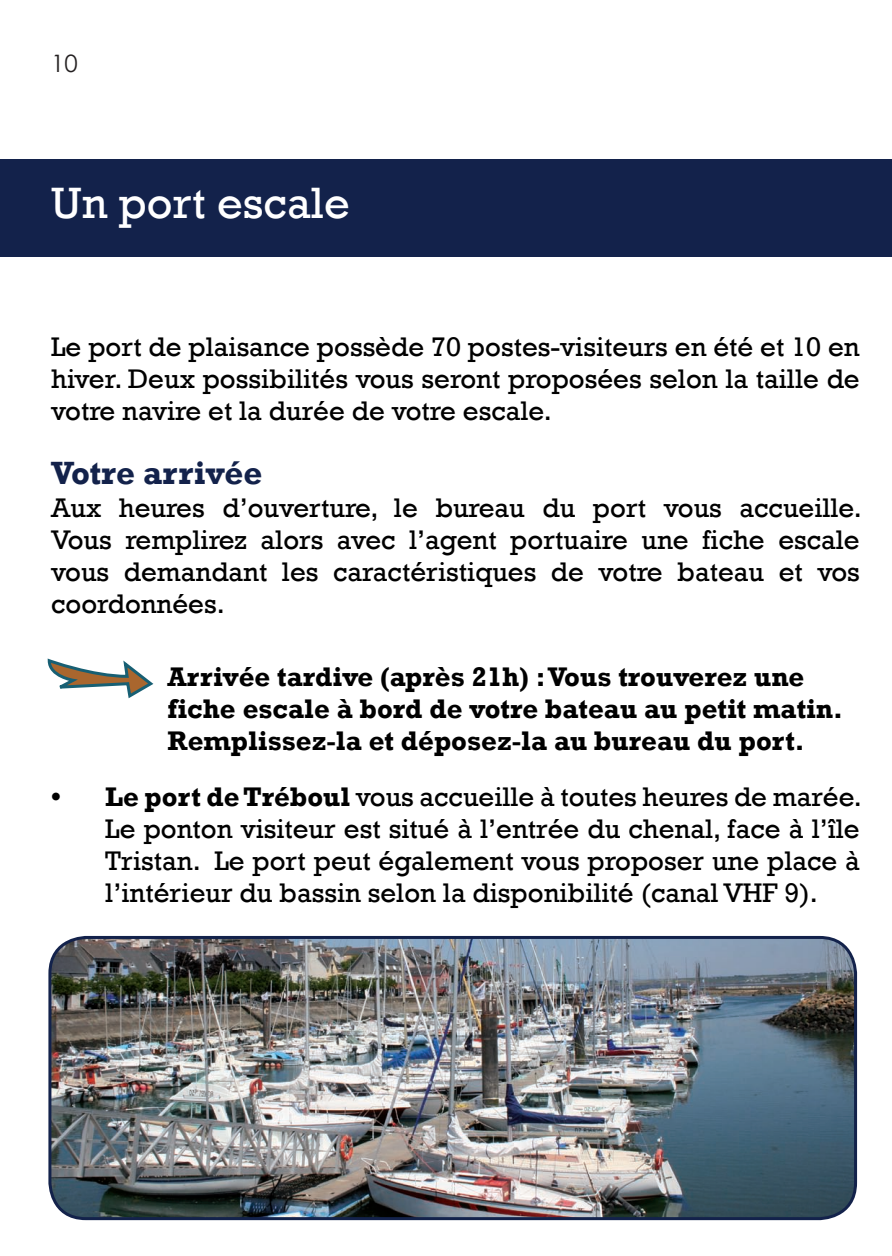
<style>
.page{position:relative;width:892px;height:1256px;background:#fff}
.page>*{position:absolute;margin:0;border:0;box-sizing:border-box;transform-origin:0 0}
.t1{font:45px "Rockwell";color:#fff}
.t2{font:700 33px "Rockwell";color:#13224b}
.t3{font:27.6px/32.1px "Rockwell";color:#000;text-align:justify}
.t4{font:700 27.6px/32.1px "Rockwell";color:#000}
.t5{font:24px "Century Gothic";color:#231f20}
.s1{font-weight:700}
</style>
<div class="page">
<div style="left:0;top:160px;width:891px;height:97px;background:#13224b"></div>
<svg style="left:47px;top:658px;width:107px;height:41px"></svg>
<img style="left:51px;top:938px;width:804px;height:280px">
<div style="left:48px;top:935px;width:808px;height:284px;border:3px solid #13224b;border-radius:36px"></div>
<p class="t5" style="left:51px;top:49px;width:28px">10</p>
<h1 class="t1" style="left:51px;top:177px;width:300px">Un port escale</h1>
<p class="t3" style="left:51px;top:331px;width:809px">Le port de plaisance possède 70 postes-visiteurs en été et 10 en hiver. Deux possibilités vous seront proposées selon la taille de votre navire et la durée de votre escale.</p>
<p class="t2" style="left:51px;top:453px;width:213px">Votre arrivée</p>
<p class="t3" style="left:51px;top:491px;width:811px">Aux heures d’ouverture, le bureau du port vous accueille.<br>Vous remplirez alors avec l’agent portuaire une fiche escale vous demandant les caractéristiques de votre bateau et vos coordonnées.</p>
<p class="t4" style="left:167px;top:660px;width:676px">Arrivée tardive (après 21h) : Vous trouverez une fiche escale à bord de votre bateau au petit matin.<br>Remplissez-la et déposez-la au bureau du port.</p>
<p class="t3" style="left:105px;top:780px;width:757px;text-indent:-54px"><span class="s1">• Le port de Tréboul</span> vous accueille à toutes heures de marée.<br>Le ponton visiteur est situé à l’entrée du chenal, face à l’île Tristan. Le port peut également vous proposer une place à l’intérieur du bassin selon la disponibilité (canal VHF 9).</p>
</div>
